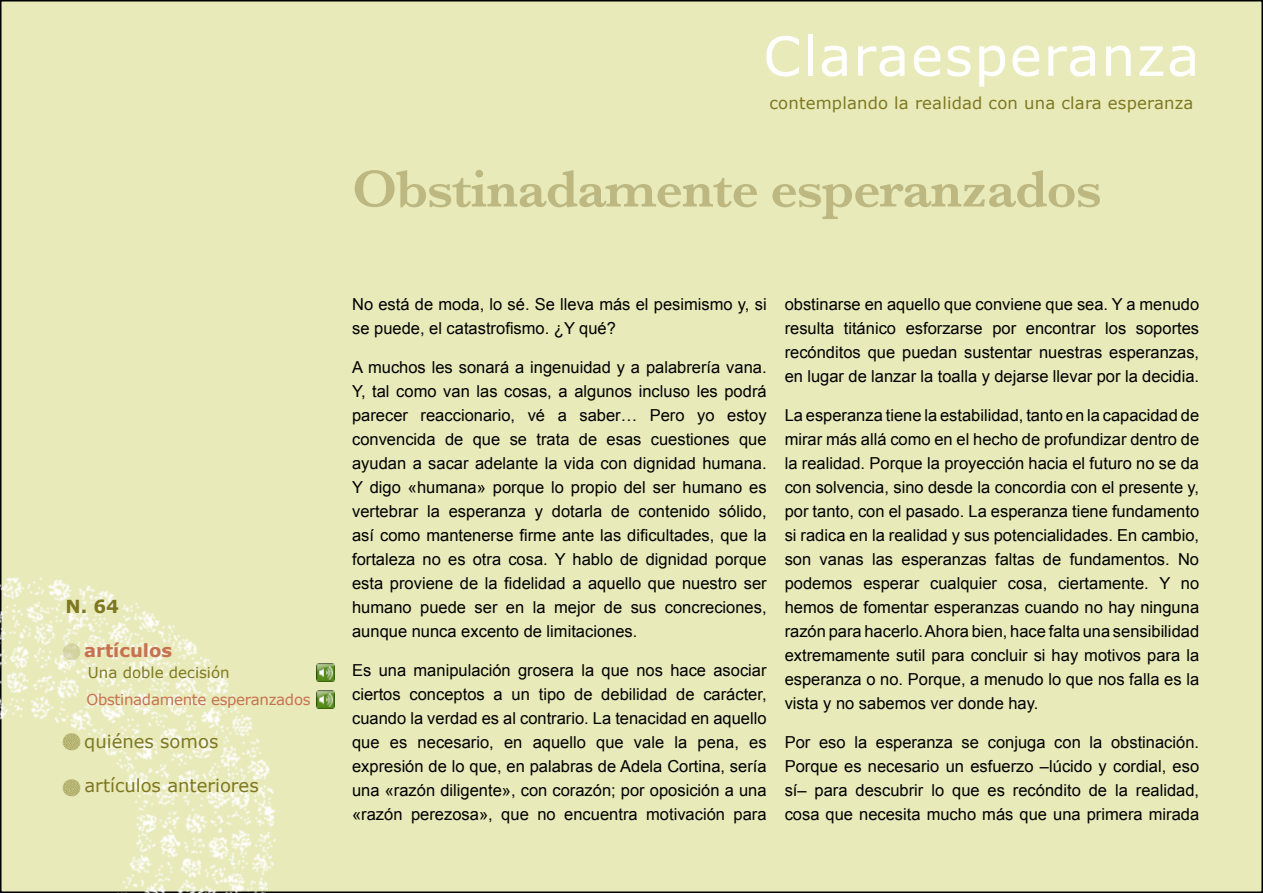
<style>
.page{position:relative;width:1263px;height:893px;background:#fff}
.page>*{position:absolute;margin:0;border:0;box-sizing:border-box;transform-origin:0 0}
.t1{font:600 54px "Baskerville";letter-spacing:-.02em;color:#bdb881}
.t2{font:54px "Verdana";letter-spacing:.03em;color:#fff}
.t3{font:18px "Verdana";color:#7e7820}
.t4{font:700 18px "Verdana";color:#c77150}
.t5{font:700 18px "Verdana";color:#7e7820}
.t6{font:16.5px/24px "Arial";color:#000;text-align:justify}
.t7{font:16.5px "Verdana";letter-spacing:.01em;color:#7e7820}
.t8{font:15px "Verdana";letter-spacing:-.02em;color:#c77150}
.t9{font:15px "Verdana";color:#7e7820}
</style>
<div class="page">
<div style="left:1px;top:1px;width:1261px;height:891px;background:#e8eaba"></div>
<img style="left:0;top:467px;width:357px;height:426px">
<img style="left:58px;top:638px;width:28px;height:28px">
<img style="left:58px;top:728px;width:28px;height:27px">
<img style="left:58px;top:774px;width:28px;height:27px">
<img style="left:316px;top:691px;width:18px;height:18px">
<img style="left:316px;top:663px;width:18px;height:18px">
<p class="t5" style="left:65px;top:595px;width:55px">N. 64</p>
<p class="t4" style="left:84px;top:638px;width:89px">artículos</p>
<p class="t9" style="left:88px;top:663px;width:143px">Una doble decisión</p>
<p class="t8" style="left:87px;top:690px;width:226px">Obstinadamente esperanzados</p>
<p class="t3" style="left:84px;top:730px;width:136px">quiénes somos</p>
<p class="t3" style="left:84px;top:773px;width:176px">artículos anteriores</p>
<h1 class="t2" style="left:763px;top:22px;width:438px">Claraesperanza</h1>
<p class="t7" style="left:769px;top:93px;width:426px">contemplando la realidad con una clara esperanza</p>
<h1 class="t1" style="left:352px;top:157px;width:751px">Obstinadamente esperanzados</h1>
<p class="t6" style="left:352px;top:292px;width:416px">No está de moda, lo sé. Se lleva más el pesimismo y, si se puede, el catastrofismo. ¿Y qué?</p>
<p class="t6" style="left:352px;top:355px;width:416px">A muchos les sonará a ingenuidad y a palabrería vana.<br>Y, tal como van las cosas, a algunos incluso les podrá parecer reaccionario, vé a saber… Pero yo estoy convencida de que se trata de esas cuestiones que ayudan a sacar adelante la vida con dignidad humana.<br>Y digo «humana» porque lo propio del ser humano es vertebrar la esperanza y dotarla de contenido sólido, así como mantenerse firme ante las dificultades, que la fortaleza no es otra cosa. Y hablo de dignidad porque esta proviene de la fidelidad a aquello que nuestro ser humano puede ser en la mejor de sus concreciones, aunque nunca excento de limitaciones.</p>
<p class="t6" style="left:352px;top:658px;width:416px">Es una manipulación grosera la que nos hace asociar ciertos conceptos a un tipo de debilidad de carácter, cuando la verdad es al contrario. La tenacidad en aquello que es necesario, en aquello que vale la pena, es expresión de lo que, en palabras de Adela Cortina, sería una «razón diligente», con corazón; por oposición a una «razón perezosa», que no encuentra motivación para</p>
<p class="t6" style="left:785px;top:292px;width:416px">obstinarse en aquello que conviene que sea. Y a menudo resulta titánico esforzarse por encontrar los soportes recónditos que puedan sustentar nuestras esperanzas, en lugar de lanzar la toalla y dejarse llevar por la decidia.</p>
<p class="t6" style="left:785px;top:403px;width:416px">La esperanza tiene la estabilidad, tanto en la capacidad de mirar más allá como en el hecho de profundizar dentro de la realidad. Porque la proyección hacia el futuro no se da con solvencia, sino desde la concordia con el presente y, por tanto, con el pasado. La esperanza tiene fundamento si radica en la realidad y sus potencialidades. En cambio, son vanas las esperanzas faltas de fundamentos. No podemos esperar cualquier cosa, ciertamente. Y no hemos de fomentar esperanzas cuando no hay ninguna razón para hacerlo. Ahora bien, hace falta una sensibilidad extremamente sutil para concluir si hay motivos para la esperanza o no. Porque, a menudo lo que nos falla es la vista y no sabemos ver donde hay.</p>
<p class="t6" style="left:785px;top:730px;width:416px">Por eso la esperanza se conjuga con la obstinación.<br>Porque es necesario un esfuerzo –lúcido y cordial, eso sí– para descubrir lo que es recóndito de la realidad, cosa que necesita mucho más que una primera mirada</p>
</div>
